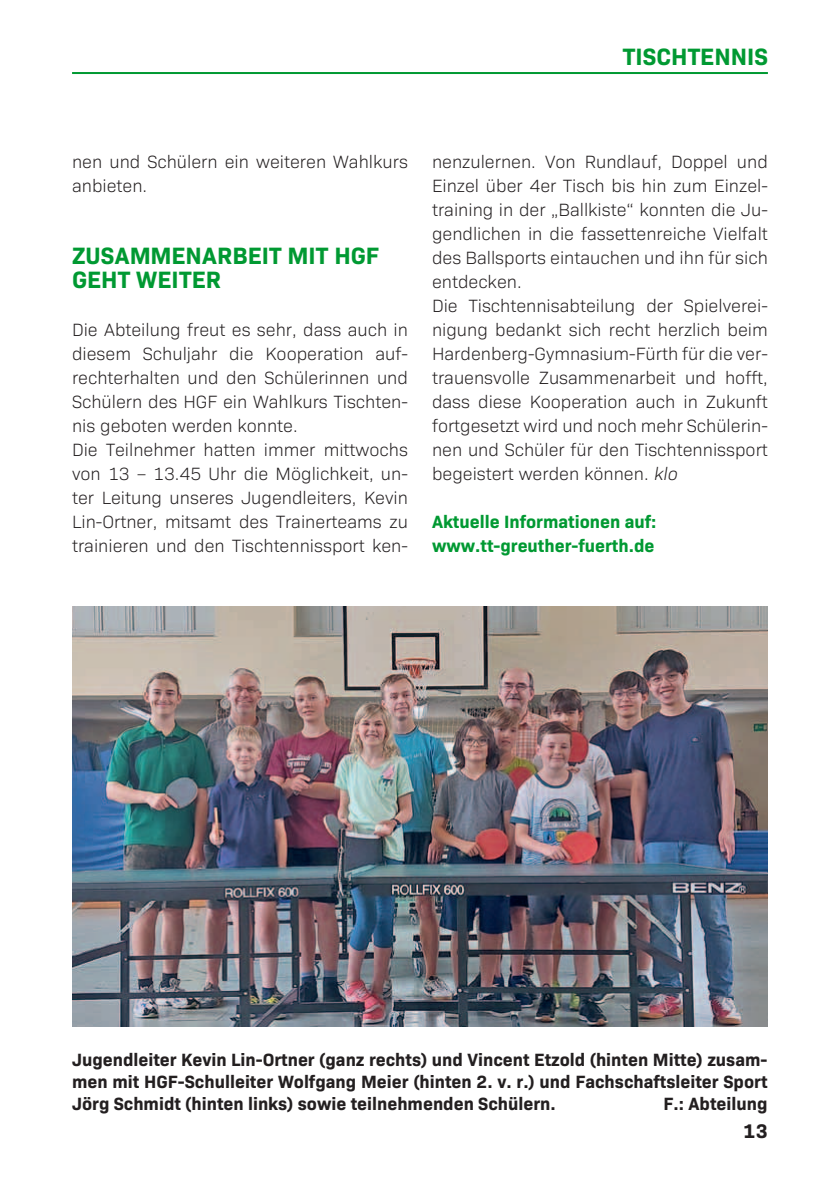
<style>
.page{position:relative;width:840px;height:1191px;background:#fff}
.page>*{position:absolute;margin:0;border:0;box-sizing:border-box;transform-origin:0 0}
.t1{font:700 24px/24px "Bio Sans";color:#009932}
.t2{font:700 20px "Bio Sans";color:#231f20}
.t3{font:300 18px/24px "Bio Sans";color:#231f20}
.t4{font:700 18px/22px "Bio Sans";color:#231f20;text-align:justify}
.t5{font:700 18px/24px "Bio Sans";color:#009932}
.s1{font-style:italic}
</style>
<div class="page">
<hr style="left:72px;top:72px;width:695px;height:2px;background:#009932">
<img style="left:72px;top:607px;width:695px;height:419px">
<h1 class="t1" style="left:622px;top:43px;width:145px">tischtenn is</h1>
<p class="t3" style="left:72px;top:148px;width:337px">nen und Schülern ein weiteren Wahlkurs anbieten.</p>
<h1 class="t1" style="left:72px;top:242px;width:308px">Zusammenarbeit mit HGF geht weiter</h1>
<p class="t3" style="left:72px;top:316px;width:337px">Die Abteilung freut es sehr, dass auch in diesem Schuljahr die Kooperation auf&shy;rechterhalten und den Schülerinnen und Schülern des HGF ein Wahlkurs Tischten&shy;nis geboten werden konnte.<br>Die Teilnehmer hatten immer mittwochs von 13 – 13.45 Uhr die Möglichkeit, un&shy;ter Leitung unseres Jugendleiters, Kevin Lin-Ortner, mitsamt des Trainerteams zu trainieren und den Tischtennissport ken-</p>
<p class="t3" style="left:432px;top:148px;width:337px">nenzulernen. Von Rundlauf, Doppel und Einzel über 4er Tisch bis hin zum Einzel&shy;training in der „Ballkiste“ konnten die Ju&shy;gendlichen in die fassettenreiche Vielfalt des Ballsports eintauchen und ihn für sich entdecken.<br>Die Tischtennisabteilung der Spielverei&shy;nigung bedankt sich recht herzlich beim Hardenberg-Gymnasium-Fürth für die ver&shy;trauensvolle Zusammenarbeit und hofft, dass diese Kooperation auch in Zukunft fortgesetzt wird und noch mehr Schülerin&shy;nen und Schüler für den Tischtennissport begeistert werden können. <span class="s1">klo</span></p>
<p class="t5" style="left:432px;top:508px;width:226px">Aktuelle Informationen auf: www.tt-greuther-fuerth.de</p>
<p class="t4" style="left:72px;top:1047px;width:696px">Jugendleiter Kevin Lin-Ortner (ganz rechts) und Vincent Etzold (hinten Mitte) zusam&shy;men mit HGF-Schulleiter Wolfgang Meier (hinten 2. v. r.) und Fachschaftsleiter Sport Jörg Schmidt (hinten links) sowie teilnehmenden Schülern.</p>
<p class="t4" style="left:663px;top:1091px;width:105px">F.: Abteilung</p>
<p class="t2" style="left:742px;top:1116px;width:26px">13</p>
</div>
